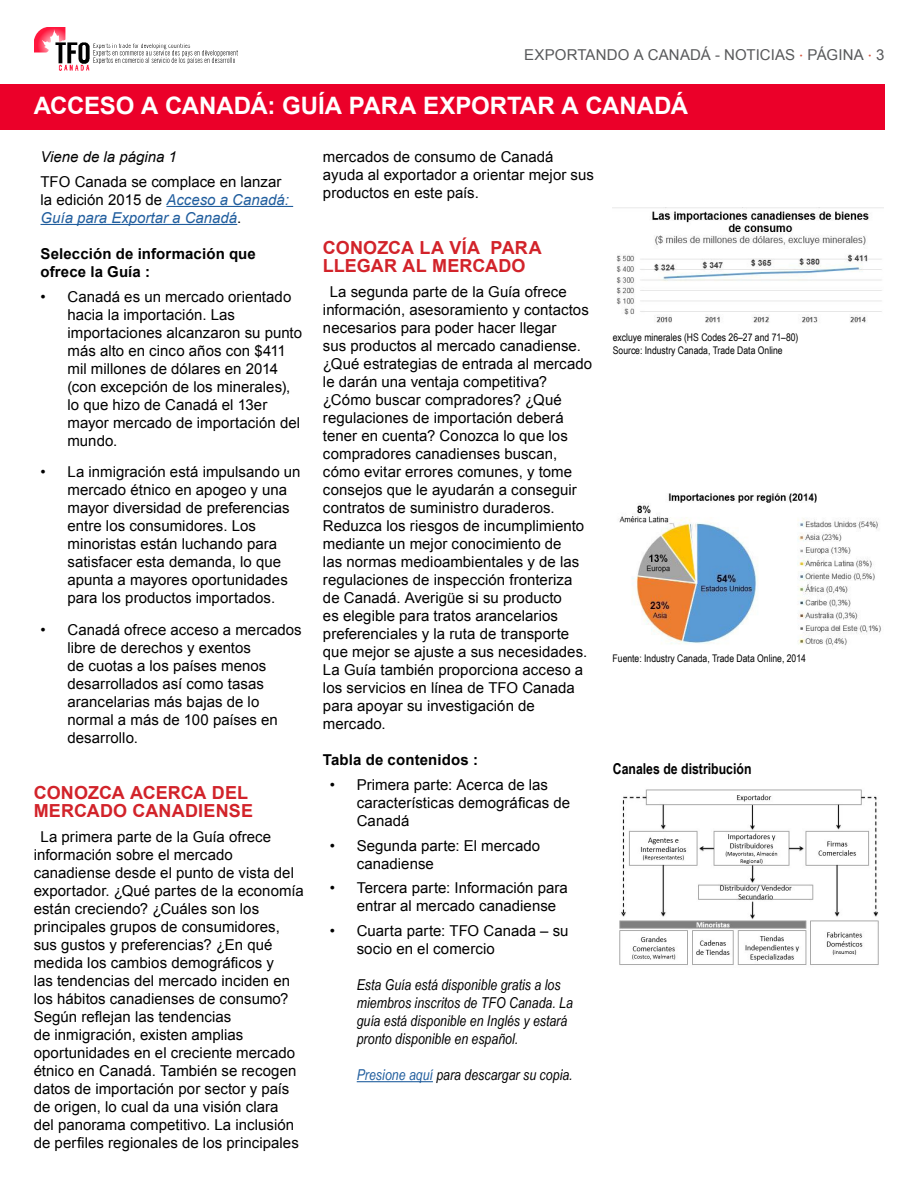
<style>
.page{position:relative;width:918px;height:1188px;background:#fff}
.page>*{position:absolute;margin:0;border:0;box-sizing:border-box;transform-origin:0 0}
.Tttle_White{font:700 24px "Arial";letter-spacing:-.005em;color:#fff}
.SUB-TITTLES{font:700 18px/18px "Arial";letter-spacing:.01em;color:#d2232a}
.Body_Text{font:15px/18px "Arial";letter-spacing:.005em;color:#000}
.t1{font:italic 15px/18px "Arial Narrow";letter-spacing:.005em;color:#000}
.Cover_Bottom_text{font:15px/18px "Arial";color:#000}
.Top_page_number{font:15px "Arial";letter-spacing:.01em;color:#58595b}
.Cover_Bottom_text-2{font:700 15px/18px "Arial";letter-spacing:.01em;color:#000}
.t2{font:700 15px "Arial Narrow";color:#000}
.Body_Text-2{font:700 15px "Arial";letter-spacing:.01em;color:#000}
.Cover_Bottom_text-3{font:italic 15px "Arial";color:#000}
.t3{font:10.5px "Arial Narrow";color:#000}
.s1{font-family:"Avenir";font-weight:500;color:#d95943}
.s2{font-style:italic;color:#215e9e}
.s3{color:#215e9e}
</style>
<div class="page">
<img style="left:34px;top:27px;width:204px;height:44px">
<div style="left:0;top:84px;width:884px;height:46px;background:#eb0029"></div>
<hr style="left:166px;top:206px;width:127px;height:1px;background:#215e9e">
<hr style="left:40px;top:224px;width:197px;height:1px;background:#215e9e">
<hr style="left:357px;top:1081px;width:76px;height:1px;background:#215e9e">
<img style="left:612px;top:207px;width:271px;height:116px">
<img style="left:619px;top:493px;width:262px;height:153px">
<img style="left:619px;top:789px;width:260px;height:176px">
<p class="Top_page_number" style="left:524px;top:45px;width:341px">EXPORTANDO A CANADÁ - NOTICIAS <span class="s1">∙</span> PÁGINA</p>
<p class="Top_page_number" style="left:606px;top:45px;width:280px">EXPORT TO CANADA NEWS <span class="s1">∙</span> PAGE <span class="s1">∙</span> 3</p>
<p class="Tttle_White" style="left:34px;top:90px;width:656px">ACCESO A CANADÁ: GUÍA PARA EXPORTAR A CANADÁ</p>
<p class="Cover_Bottom_text-3" style="left:40px;top:147px;width:138px">Viene de la página 1</p>
<p class="Cover_Bottom_text" style="left:40px;top:173px;width:250px">TFO Canada se complace en lanzar la edición 2015 de <span class="s2">Acceso a Canadá:<br>Guía para Exportar a Canadá</span>.</p>
<p class="Cover_Bottom_text-2" style="left:40px;top:245px;width:217px">Selección de información que ofrece la Guía :</p>
<p class="Body_Text" style="left:68px;top:288px;width:236px;text-indent:-27px">• Canadá es un mercado orientado hacia la importación. Las importaciones alcanzaron su punto más alto en cinco años con $411 mil millones de dólares en 2014 (con excepción de los minerales), lo que hizo de Canadá el 13er mayor mercado de importación del mundo.</p>
<p class="Body_Text" style="left:68px;top:463px;width:235px;text-indent:-27px">• La inmigración está impulsando un mercado étnico en apogeo y una mayor diversidad de preferencias entre los consumidores. Los minoristas están luchando para satisfacer esta demanda, lo que apunta a mayores oportunidades para los productos importados.</p>
<p class="Body_Text" style="left:68px;top:621px;width:236px;text-indent:-27px">• Canadá ofrece acceso a mercados libre de derechos y exentos<br>de cuotas a los países menos desarrollados así como tasas arancelarias más bajas de lo normal a más de 100 países en desarrollo.</p>
<p class="Body_Text" style="left:323px;top:148px;width:272px">mercados de consumo de Canadá ayuda al exportador a orientar mejor sus productos en este país.</p>
<p class="SUB-TITTLES" style="left:323px;top:240px;width:220px">CONOZCA LA VÍA PARA<br>LLEGAR AL MERCADO</p>
<p class="Body_Text" style="left:323px;top:283px;width:271px;text-indent:7px">La segunda parte de la Guía ofrece información, asesoramiento y contactos necesarios para poder hacer llegar<br>sus productos al mercado canadiense. ¿Qué estrategias de entrada al mercado le darán una ventaja competitiva? ¿Cómo buscar compradores? ¿Qué regulaciones de importación deberá tener en cuenta? Conozca lo que los compradores canadienses buscan, cómo evitar errores comunes, y tome consejos que le ayudarán a conseguir contratos de suministro duraderos.<br>Reduzca los riesgos de incumplimiento mediante un mejor conocimiento de<br>las normas medioambientales y de las regulaciones de inspección fronteriza de Canadá. Averigüe si su producto<br>es elegible para tratos arancelarios preferenciales y la ruta de transporte que mejor se ajuste a sus necesidades.<br>La Guía también proporciona acceso a los servicios en línea de TFO Canada para apoyar su investigación de mercado.</p>
<p class="Body_Text-2" style="left:323px;top:750px;width:157px">Tabla de contenidos :</p>
<p class="Body_Text" style="left:357px;top:776px;width:215px;text-indent:-27px">• Primera parte: Acerca de las características demográficas de<br>Canadá</p>
<p class="Body_Text" style="left:357px;top:837px;width:185px;text-indent:-27px">• Segunda parte: El mercado canadiense</p>
<p class="Body_Text" style="left:357px;top:879px;width:213px;text-indent:-27px">• Tercera parte: Información para entrar al mercado canadiense</p>
<p class="Body_Text" style="left:357px;top:922px;width:213px;text-indent:-27px">• Cuarta parte: TFO Canada – su socio en el comercio</p>
<p class="t1" style="left:357px;top:976px;width:218px">Esta Guía está disponible gratis a los miembros inscritos de TFO Canada. La guía está disponible en Inglés y estará pronto disponible en español.</p>
<p class="t1" style="left:357px;top:1066px;width:217px"><span class="s3">Presione aquí</span> para descargar su copia.</p>
<p class="t3" style="left:613px;top:330px;width:187px">excluye minerales (HS Codes 26–27 and 71–80)</p>
<p class="t3" style="left:613px;top:343px;width:171px">Source: Industry Canada, Trade Data Online</p>
<p class="t3" style="left:613px;top:651px;width:195px">Fuente: Industry Canada, Trade Data Online, 2014</p>
<p class="t2" style="left:613px;top:757px;width:140px">Canales de distribución</p>
<p class="SUB-TITTLES" style="left:34px;top:784px;width:221px">CONOZCA ACERCA DEL<br>MERCADO CANADIENSE</p>
<p class="Body_Text" style="left:34px;top:828px;width:272px;text-indent:7px">La primera parte de la Guía ofrece información sobre el mercado canadiense desde el punto de vista del exportador. ¿Qué partes de la economía están creciendo? ¿Cuáles son los principales grupos de consumidores, sus gustos y preferencias? ¿En qué medida los cambios demográficos y<br>las tendencias del mercado inciden en los hábitos canadienses de consumo?<br>Según reflejan las tendencias<br>de inmigración, existen amplias oportunidades en el creciente mercado étnico en Canadá. También se recogen datos de importación por sector y país de origen, lo cual da una visión clara<br>del panorama competitivo. La inclusión de perfiles regionales de los principales</p>
</div>
